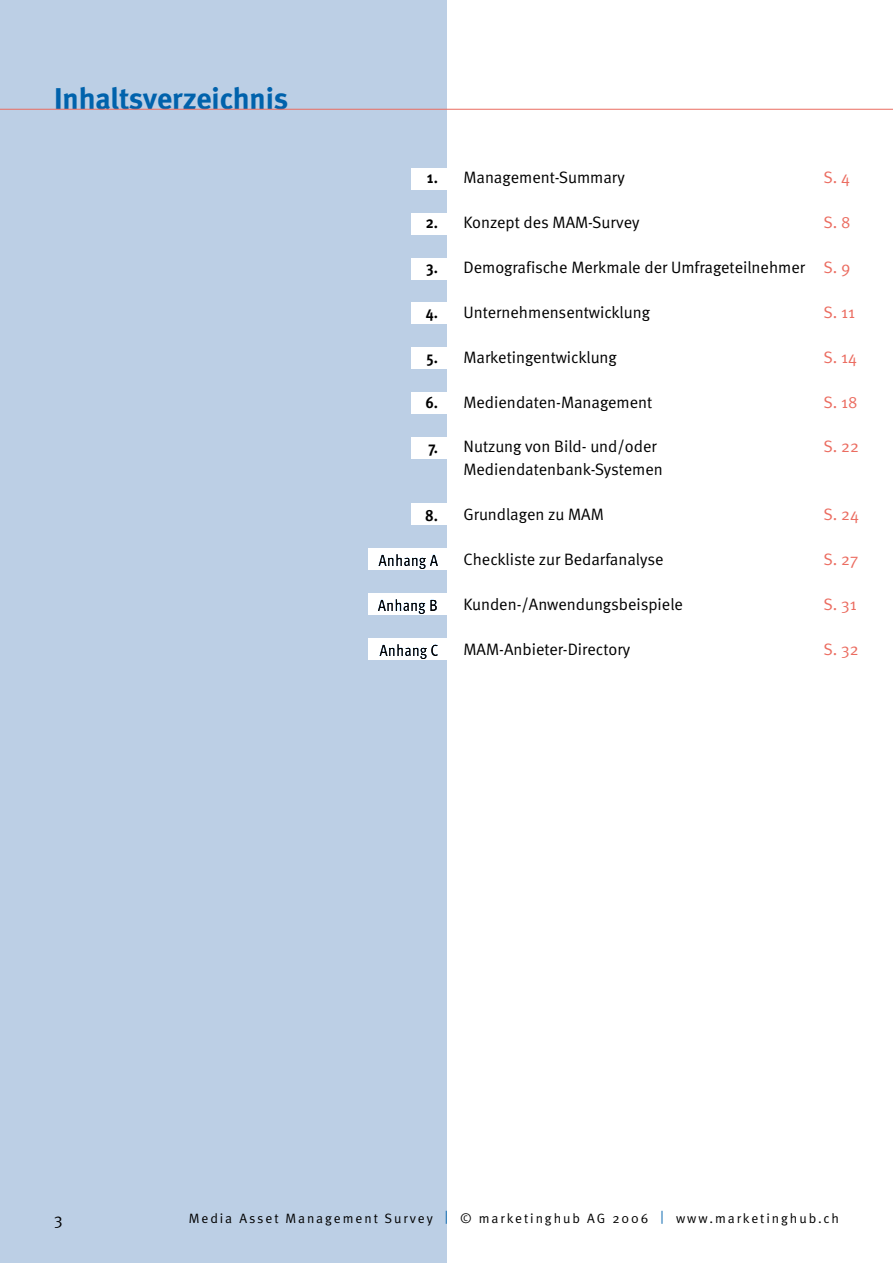
<style>
.page{position:relative;width:893px;height:1263px;background:#fff}
.page>*{position:absolute;margin:0;border:0;box-sizing:border-box;transform-origin:0 0}
.t1{font:700 30px "Meta";color:#0062ac}
.t2{font:16.5px "Meta Normal";color:#000}
.t3{font:16.5px "Meta Normal";color:#eb6c60}
.t4{font:700 16.5px "Meta Cond";color:#000}
.t5{font:13.5px "Meta Normal";letter-spacing:.145em;color:#000}
.s1{color:#eb6c60}
.s2{color:#0062ac}
</style>
<div class="page">
<div style="left:0;top:0;width:446px;height:1263px;background:#bccfe5"></div>
<hr style="left:0;top:109px;width:893px;height:1px;background:#eb6c60">
<div style="left:411px;top:168px;width:35px;height:21px;background:#fff"></div>
<div style="left:411px;top:213px;width:35px;height:21px;background:#fff"></div>
<div style="left:411px;top:258px;width:35px;height:21px;background:#fff"></div>
<div style="left:411px;top:303px;width:35px;height:21px;background:#fff"></div>
<div style="left:411px;top:348px;width:35px;height:21px;background:#fff"></div>
<div style="left:411px;top:392px;width:35px;height:22px;background:#fff"></div>
<div style="left:411px;top:437px;width:35px;height:22px;background:#fff"></div>
<div style="left:411px;top:504px;width:35px;height:21px;background:#fff"></div>
<div style="left:368px;top:549px;width:78px;height:21px;background:#fff"></div>
<div style="left:368px;top:594px;width:78px;height:21px;background:#fff"></div>
<div style="left:368px;top:639px;width:78px;height:21px;background:#fff"></div>
<h1 class="t1" style="left:54px;top:80px;width:236px">Inhaltsverzeichnis</h1>
<p class="t4" style="left:427px;top:168px;width:13px">1.</p>
<p class="t4" style="left:426px;top:213px;width:14px">2.</p>
<p class="t4" style="left:426px;top:258px;width:13px">3.</p>
<p class="t4" style="left:426px;top:303px;width:14px">4.</p>
<p class="t4" style="left:426px;top:348px;width:13px">5.</p>
<p class="t4" style="left:425px;top:393px;width:14px">6.</p>
<p class="t4" style="left:428px;top:438px;width:11px">7.</p>
<p class="t4" style="left:425px;top:505px;width:14px">8.</p>
<p class="t4" style="left:378px;top:550px;width:61px">Anhang A</p>
<p class="t4" style="left:378px;top:595px;width:62px">Anhang B</p>
<p class="t4" style="left:379px;top:640px;width:61px">Anhang C</p>
<p class="t2" style="left:463px;top:168px;width:163px">Management-Summary</p>
<p class="t3" style="left:823px;top:168px;width:28px">S. 4</p>
<p class="t2" style="left:463px;top:213px;width:178px">Konzept des MAM-Survey</p>
<p class="t3" style="left:823px;top:213px;width:29px">S. 8</p>
<p class="t2" style="left:463px;top:258px;width:388px">Demografische Merkmale der Umfrageteilnehmer <span class="s1">S. 9</span></p>
<p class="t2" style="left:463px;top:303px;width:188px">Unternehmensentwicklung</p>
<p class="t3" style="left:823px;top:303px;width:33px">S. 11</p>
<p class="t2" style="left:463px;top:348px;width:155px">Marketingentwicklung</p>
<p class="t3" style="left:823px;top:348px;width:35px">S. 14</p>
<p class="t2" style="left:463px;top:393px;width:190px">Mediendaten-Management</p>
<p class="t3" style="left:823px;top:393px;width:36px">S. 18</p>
<p class="t2" style="left:463px;top:437px;width:195px">Nutzung von Bild- und/oder</p>
<p class="t3" style="left:823px;top:437px;width:37px">S. 22</p>
<p class="t2" style="left:463px;top:459px;width:201px">Mediendatenbank-Systemen</p>
<p class="t2" style="left:463px;top:504px;width:142px">Grundlagen zu MAM</p>
<p class="t3" style="left:823px;top:504px;width:37px">S. 24</p>
<p class="t2" style="left:463px;top:549px;width:202px">Checkliste zur Bedarfanalyse</p>
<p class="t3" style="left:823px;top:549px;width:36px">S. 27</p>
<p class="t2" style="left:463px;top:594px;width:221px">Kunden-/Anwendungsbeispiele</p>
<p class="t3" style="left:823px;top:594px;width:35px">S. 31</p>
<p class="t2" style="left:463px;top:639px;width:168px">MAM-Anbieter-Directory</p>
<p class="t3" style="left:823px;top:639px;width:37px">S. 32</p>
<p class="t2" style="left:54px;top:1210px;width:10px">3</p>
<p class="t5" style="left:189px;top:1210px;width:652px">Media Asset Management Survey <span class="s2">|</span> © marketinghub AG 2006 <span class="s2">|</span> www.marketinghub.ch</p>
</div>
